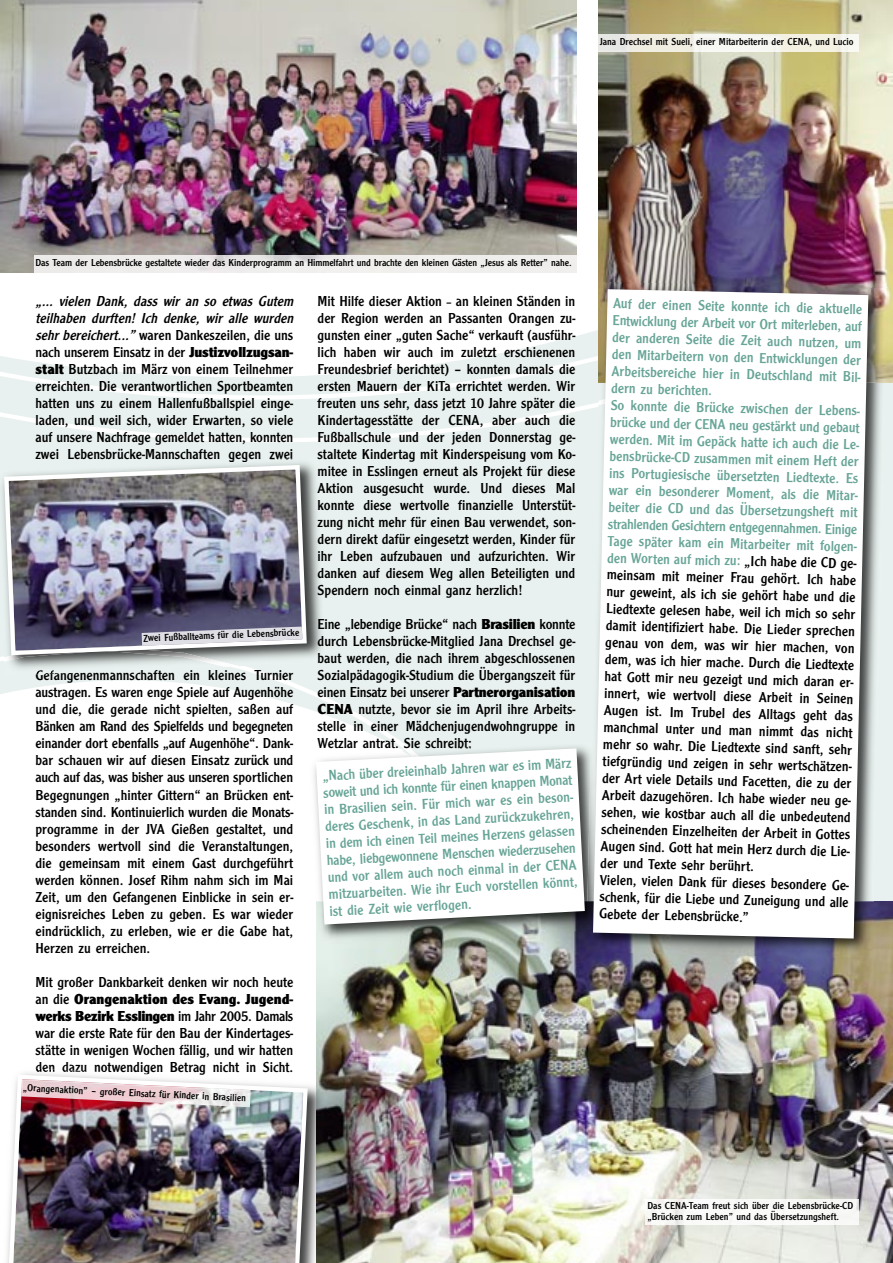
<style>
.page{position:relative;width:893px;height:1263px;background:#e8f1ef}
.page>*{position:absolute;margin:0;border:0;box-sizing:border-box;transform-origin:0 0}
.t1{font:15px/17px "Clearface Gothic T";color:#000;text-align:justify}
.t2{font:15px/17px "Clearface Gothic T";color:#68a597;text-align:justify}
.t3{font:10.5px/10.5px "Clearface Gothic T";color:#000}
.s1{font-style:italic}
.s2{font-weight:800}
.s3{font-family:"Microsoft Sans Serif"}
.s4{color:#68a597}
</style>
<div class="page">
<div style="left:0;top:680px;width:409px;height:583px;background:#fff"></div>
<svg style="left:0;top:404px;width:591px;height:38px"></svg>
<svg style="left:8px;top:377px;width:509px;height:23px"></svg>
<svg style="left:0;top:0;width:598px;height:377px;background:#fcfdfd"></svg>
<img style="left:316px;top:901px;width:577px;height:362px">
<img style="left:598px;top:0;width:295px;height:383px">
<img style="left:0;top:458px;width:322px;height:203px">
<img style="left:4px;top:657px;width:236px;height:10px">
<img style="left:36px;top:670px;width:30px;height:4px">
<img style="left:2px;top:463px;width:307px;height:194px">
<img style="left:142px;top:627px;width:160px;height:19px">
<div style="left:646px;top:1199px;width:213px;height:26px;background:#f9faf8"></div>
<img style="left:1px;top:1067px;width:318px;height:196px">
<img style="left:316px;top:1082px;width:12px;height:181px">
<img style="left:36px;top:1069px;width:84px;height:3px">
<img style="left:6px;top:1072px;width:304px;height:191px">
<img style="left:21px;top:1079px;width:230px;height:28px">
<img style="left:0;top:0;width:577px;height:272px">
<img style="left:34px;top:255px;width:543px;height:17px">
<img style="left:598px;top:34px;width:261px;height:17px">
<img style="left:465px;top:747px;width:122px;height:154px">
<img style="left:309px;top:751px;width:7px;height:150px">
<img style="left:316px;top:901px;width:270px;height:44px">
<svg style="left:316px;top:748px;width:269px;height:176px;background:#f5f6f5"></svg>
<img style="left:591px;top:383px;width:290px;height:518px">
<img style="left:586px;top:901px;width:288px;height:58px">
<img style="left:599px;top:282px;width:289px;height:101px">
<img style="left:587px;top:741px;width:6px;height:160px">
<img style="left:587px;top:901px;width:6px;height:30px">
<div style="left:593px;top:289px;width:275px;height:649px;background:#fff"></div>
<p class="t3" style="left:600px;top:37px;width:255px">Jana Drechsel mit Sueli, einer Mitarbeiterin der CENA, und Lucio</p>
<p class="t3" style="left:36px;top:258px;width:538px">Das Team der Lebensbrücke gestaltete wieder das Kinderprogramm an Himmelfahrt und brachte den kleinen Gästen „Jesus als Retter” nahe.</p>
<p class="t1" style="left:36px;top:294px;width:262px;text-align:left"><span class="s1">„... vielen Dank, dass wir an so etwas Gutem teilhaben durften! Ich denke, wir alle wurden sehr bereichert...”</span>waren Dankeszeilen, die uns nach unserem Einsatz in der <span class="s2">Justizvollzugsan&shy;stalt</span> Butzbach im März von einem Teilnehmer erreichten. Die verantwortlichen Sportbeamten hatten uns zu einem Hallenfußballspiel einge&shy;laden, und weil sich, wider Erwarten, so viele auf unsere Nachfrage gemeldet hatten, konnten zwei Lebensbrücke-Mannschaften gegen zwei</p>
<p class="t3" style="left:143px;top:633px;width:158px;rotate:-2deg">Zwei Fußballteams für die Lebensbrücke</p>
<p class="t1" style="left:36px;top:668px;width:259px">Gefangenenmannschaften ein kleines Turnier austragen. Es waren enge Spiele auf Augenhöhe und die, die gerade nicht spielten, saßen auf Bänken am Rand des Spielfelds und begegneten einander dort ebenfalls „auf Augenhöhe“. Dank&shy;bar schauen wir auf diesen Einsatz zurück und auch auf das, was bisher aus unseren sportlichen Begegnungen „hinter Gittern“ an Brücken ent&shy;standen sind. Kontinuierlich wurden die Monats&shy;programme in der JVA Gießen gestaltet, und besonders wertvoll sind die Veranstaltungen, die gemeinsam mit einem Gast durchgeführt werden können. Josef Rihm nahm sich im Mai Zeit, um den Gefangenen Einblicke in sein er&shy;eignisreiches Leben zu geben. Es war wieder eindrücklich, zu erleben, wie er die Gabe hat, Herzen zu erreichen.</p>
<p class="t1" style="left:36px;top:974px;width:259px">Mit großer Dankbarkeit denken wir noch heute an die <span class="s2">Orangenaktion des Evang. Jugend&shy;werks Bezirk Esslingen</span> im Jahr 2005. Damals war die erste Rate für den Bau der Kindertages&shy;stätte in wenigen Wochen fällig, und wir hatten den dazu notwendigen Betrag nicht in Sicht.</p>
<p class="t3" style="left:23px;top:1082px;width:225px;rotate:3deg">„Orangenaktion” – großer Einsatz für Kinder in Brasilien</p>
<p class="t1" style="left:318px;top:294px;width:259px">Mit Hilfe dieser Aktion <span class="s3">˗</span> an kleinen Ständen in der Region werden an Passanten Orangen zu&shy;gunsten einer „guten Sache“ verkauft (ausführ&shy;lich haben wir auch im zuletzt erschienenen Freundesbrief berichtet) – konnten damals die ersten Mauern der KiTa errichtet werden. Wir freuten uns sehr, dass jetzt 10 Jahre später die Kindertagesstätte der CENA, aber auch die Fußballschule und der jeden Donnerstag ge&shy;staltete Kindertag mit Kinderspeisung vom Ko&shy;mitee in Esslingen erneut als Projekt für diese Aktion ausgesucht wurde. Und dieses Mal konnte diese wertvolle finanzielle Unterstüt&shy;zung nicht mehr für einen Bau verwendet, son&shy;dern direkt dafür eingesetzt werden, Kinder für ihr Leben aufzubauen und aufzurichten. Wir danken auf diesem Weg allen Beteiligten und Spendern noch einmal ganz herzlich!</p>
<p class="t1" style="left:318px;top:617px;width:259px">Eine „lebendige Brücke“ nach <span class="s2">Brasilien</span> konnte durch Lebensbrücke-Mitglied Jana Drechsel ge&shy;baut werden, die nach ihrem abgeschlossenen Sozialpädagogik-Studium die Übergangszeit für einen Einsatz bei unserer <span class="s2">Partnerorganisation CENA</span> nutzte, bevor sie im April ihre Arbeits&shy;stelle in einer Mädchenjugendwohngruppe in Wetzlar antrat. Sie schreibt:</p>
<p class="t2" style="left:322px;top:768px;width:252px;rotate:-3deg">„Nach über dreieinhalb Jahren war es im März soweit und ich konnte für einen knappen Monat in Brasilien sein. Für mich war es ein beson&shy;deres Geschenk, in das Land zurückzukehren, in dem ich einen Teil meines Herzens gelassen habe, liebgewonnene Menschen wiederzusehen und vor allem auch noch einmal in der CENA mitzuarbeiten. Wie ihr Euch vorstellen könnt, ist die Zeit wie verflogen.</p>
<p class="t1" style="left:610px;top:297px;width:255px;text-align:left;rotate:1deg"><span class="s4">Auf der einen Seite konnte ich die aktuelle Entwicklung der Arbeit vor Ort miterleben, auf der anderen Seite die Zeit auch nutzen, um den Mitarbeitern von den Entwicklungen der Arbeitsbereiche hier in Deutschland mit Bil&shy;dern zu berichten.<br>So konnte die Brücke zwischen der Lebens&shy;brücke und der CENA neu gestärkt und gebaut werden. Mit im Gepäck hatte ich auch die Le&shy;bensbrücke-CD zusammen mit einem Heft der ins Portugiesische übersetzten Liedtexte. Es war ein besonderer Moment, als die Mitar&shy;beiter die CD und das Übersetzungsheft mit strahlenden Gesichtern entgegennahmen. Einige Tage später kam ein Mitarbeiter mit folgen&shy;den Worten auf mich zu:</span> „Ich habe die CD ge&shy;meinsam mit meiner Frau gehört. Ich habe nur geweint, als ich sie gehört habe und die Liedtexte gelesen habe, weil ich mich so sehr damit identifiziert habe. Die Lieder sprechen genau von dem, was wir hier machen, von dem, was ich hier mache. Durch die Liedtexte hat Gott mir neu gezeigt und mich daran er&shy;innert, wie wertvoll diese Arbeit in Seinen Augen ist. Im Trubel des Alltags geht das manchmal unter und man nimmt das nicht mehr so wahr. Die Liedtexte sind sanft, sehr tiefgründig und zeigen in sehr wertschätzen&shy;der Art viele Details und Facetten, die zu der Arbeit dazugehören. Ich habe wieder neu ge&shy;sehen, wie kostbar auch all die unbedeutend scheinenden Einzelheiten der Arbeit in Gottes Augen sind. Gott hat mein Herz durch die Lie&shy;der und Texte sehr berührt.<br>Vielen, vielen Dank für dieses besondere Ge&shy;schenk, für die Liebe und Zuneigung und alle Gebete der Lebensbrücke.”</p>
<p class="t3" style="left:647px;top:1201px;width:207px">Das CENA-Team freut sich über die Lebensbrücke-CD „Brücken zum Leben” und das Übersetzungsheft.</p>
</div>
